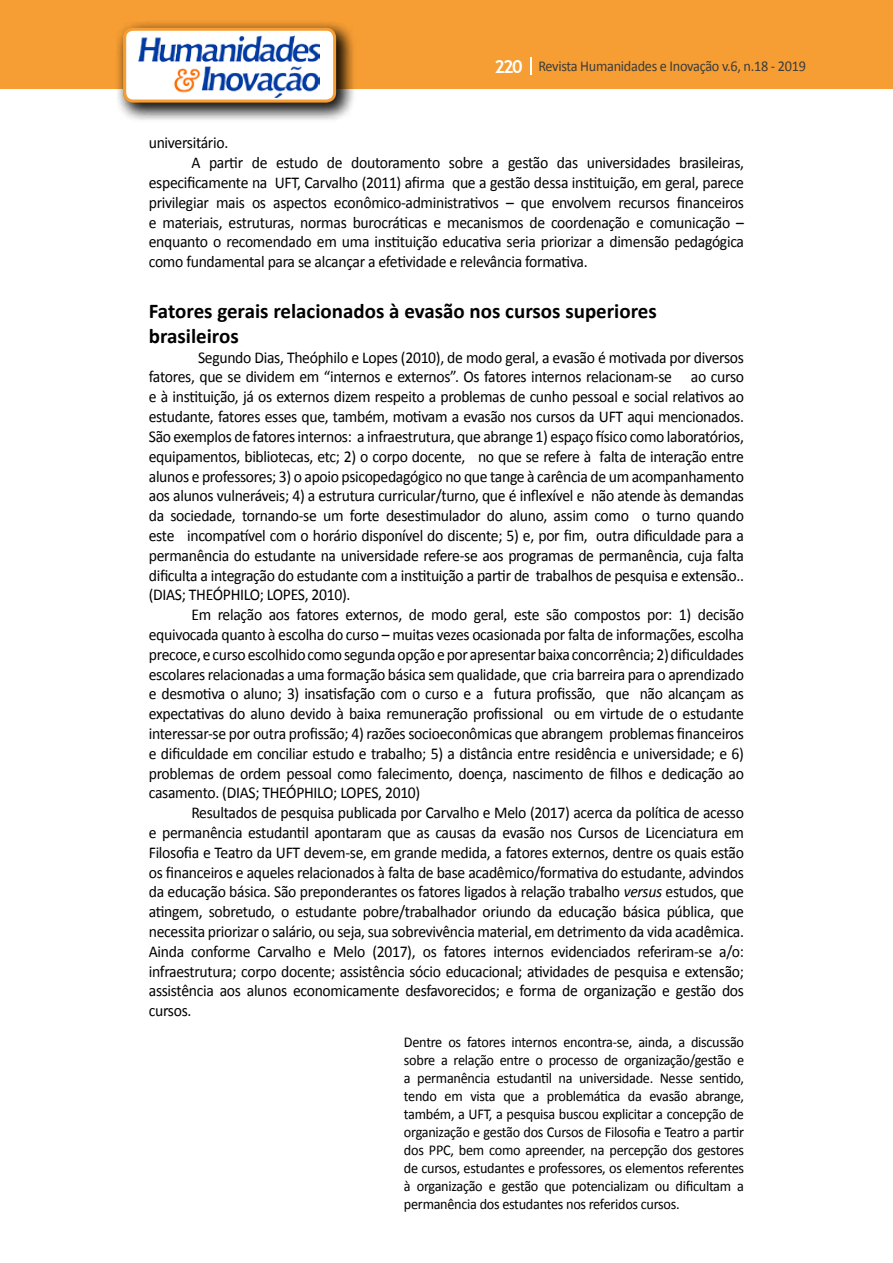
<style>
.page{position:relative;width:893px;height:1263px;background:#fff}
.page>*{position:absolute;margin:0;border:0;box-sizing:border-box;transform-origin:0 0}
.t1{font:700 21px/25.2px "Calibri";color:#000}
.t2{font:16.5px/19.8px "Calibri";letter-spacing:-.02em;color:#000;text-align:justify;scale:.95 1}
.t3{font:15px/18px "Calibri";letter-spacing:-.02em;color:#000;text-align:justify;scale:.95 1}
.t4{font:15px "Calibri";letter-spacing:-.02em;color:#3c3c3b;scale:.95 1}
.s1{font-family:"Trebuchet MS";font-weight:700;font-size:18px;color:#fff}
.s2{font-style:italic}
</style>
<div class="page">
<div style="left:0;top:0;width:893px;height:88px;background:#f69e34"></div>
<svg style="left:530px;top:57px;width:2px;height:18px"></svg>
<div style="left:115px;top:19px;width:241px;height:104px;background:#000;opacity:.75"></div>
<div style="left:125px;top:29px;width:210px;height:72px;background:#fff;border-radius:9px"></div>
<img style="left:138px;top:35px;width:181px;height:62px">
<div style="left:123px;top:28px;width:213px;height:75px;border:3px solid #f69e34;border-radius:9px"></div>
<p class="t4" style="left:495px;top:57px;width:329px"><span class="s1">220</span> Revista Humanidades e Inovação v.6, n.18 - 2019</p>
<p class="t2" style="left:149px;top:133px;width:85px">universitário.</p>
<p class="t2" style="left:191px;top:153px;width:583px">A partir de estudo de doutoramento sobre a gestão das universidades brasileiras,</p>
<p class="t2" style="left:149px;top:173px;width:628px">especificamente na UFT, Carvalho (2011) afirma que a gestão dessa instituição, em geral, parece</p>
<p class="t2" style="left:149px;top:193px;width:628px">privilegiar mais os aspectos econômico-administrativos – que envolvem recursos financeiros</p>
<p class="t2" style="left:149px;top:212px;width:628px">e materiais, estruturas, normas burocráticas e mecanismos de coordenação e comunicação –</p>
<p class="t2" style="left:149px;top:232px;width:628px">enquanto o recomendado em uma instituição educativa seria priorizar a dimensão pedagógica</p>
<p class="t2" style="left:149px;top:252px;width:463px">como fundamental para se alcançar a efetividade e relevância formativa.</p>
<p class="t1" style="left:149px;top:298px;width:510px">Fatores gerais relacionados à evasão nos cursos superiores brasileiros</p>
<p class="t2" style="left:149px;top:347px;width:628px;text-indent:49px">Segundo Dias, Theóphilo e Lopes (2010), de modo geral, a evasão é motivada por diversos fatores, que se dividem em “internos e externos”. Os fatores internos relacionam-se ao curso e à instituição, já os externos dizem respeito a problemas de cunho pessoal e social relativos ao estudante, fatores esses que, também, motivam a evasão nos cursos da UFT aqui mencionados.<br>São exemplos de fatores internos: a infraestrutura, que abrange 1) espaço físico como laboratórios, equipamentos, bibliotecas, etc; 2) o corpo docente, no que se refere à falta de interação entre alunos e professores; 3) o apoio psicopedagógico no que tange à carência de um acompanhamento aos alunos vulneráveis; 4) a estrutura curricular/turno, que é inflexível e não atende às demandas da sociedade, tornando-se um forte desestimulador do aluno, assim como o turno quando este incompatível com o horário disponível do discente; 5) e, por fim, outra dificuldade para a permanência do estudante na universidade refere-se aos programas de permanência, cuja falta dificulta a integração do estudante com a instituição a partir de trabalhos de pesquisa e extensão.. (DIAS; THEÓPHILO; LOPES, 2010).</p>
<p class="t2" style="left:149px;top:605px;width:628px;text-indent:43px">Em relação aos fatores externos, de modo geral, este são compostos por: 1) decisão equivocada quanto à escolha do curso – muitas vezes ocasionada por falta de informações, escolha precoce, e curso escolhido como segunda opção e por apresentar baixa concorrência; 2) dificuldades escolares relacionadas a uma formação básica sem qualidade, que cria barreira para o aprendizado e desmotiva o aluno; 3) insatisfação com o curso e a futura profissão, que não alcançam as expectativas do aluno devido à baixa remuneração profissional ou em virtude de o estudante interessar-se por outra profissão; 4) razões socioeconômicas que abrangem problemas financeiros e dificuldade em conciliar estudo e trabalho; 5) a distância entre residência e universidade; e 6) problemas de ordem pessoal como falecimento, doença, nascimento de filhos e dedicação ao casamento. (DIAS; THEÓPHILO; LOPES, 2010)</p>
<p class="t2" style="left:149px;top:803px;width:628px;text-indent:43px">Resultados de pesquisa publicada por Carvalho e Melo (2017) acerca da política de acesso e permanência estudantil apontaram que as causas da evasão nos Cursos de Licenciatura em Filosofia e Teatro da UFT devem-se, em grande medida, a fatores externos, dentre os quais estão os financeiros e aqueles relacionados à falta de base acadêmico/formativa do estudante, advindos da educação básica. São preponderantes os fatores ligados à relação trabalho <span class="s2">versus</span> estudos, que atingem, sobretudo, o estudante pobre/trabalhador oriundo da educação básica pública, que necessita priorizar o salário, ou seja, sua sobrevivência material, em detrimento da vida acadêmica.<br>Ainda conforme Carvalho e Melo (2017), os fatores internos evidenciados referiram-se a/o: infraestrutura; corpo docente; assistência sócio educacional; atividades de pesquisa e extensão; assistência aos alunos economicamente desfavorecidos; e forma de organização e gestão dos cursos.</p>
<p class="t3" style="left:404px;top:1033px;width:360px">Dentre os fatores internos encontra-se, ainda, a discussão sobre a relação entre o processo de organização/gestão e a permanência estudantil na universidade. Nesse sentido, tendo em vista que a problemática da evasão abrange, também, a UFT, a pesquisa buscou explicitar a concepção de organização e gestão dos Cursos de Filosofia e Teatro a partir dos PPC, bem como apreender, na percepção dos gestores de cursos, estudantes e professores, os elementos referentes à organização e gestão que potencializam ou dificultam a permanência dos estudantes nos referidos cursos.</p>
</div>
